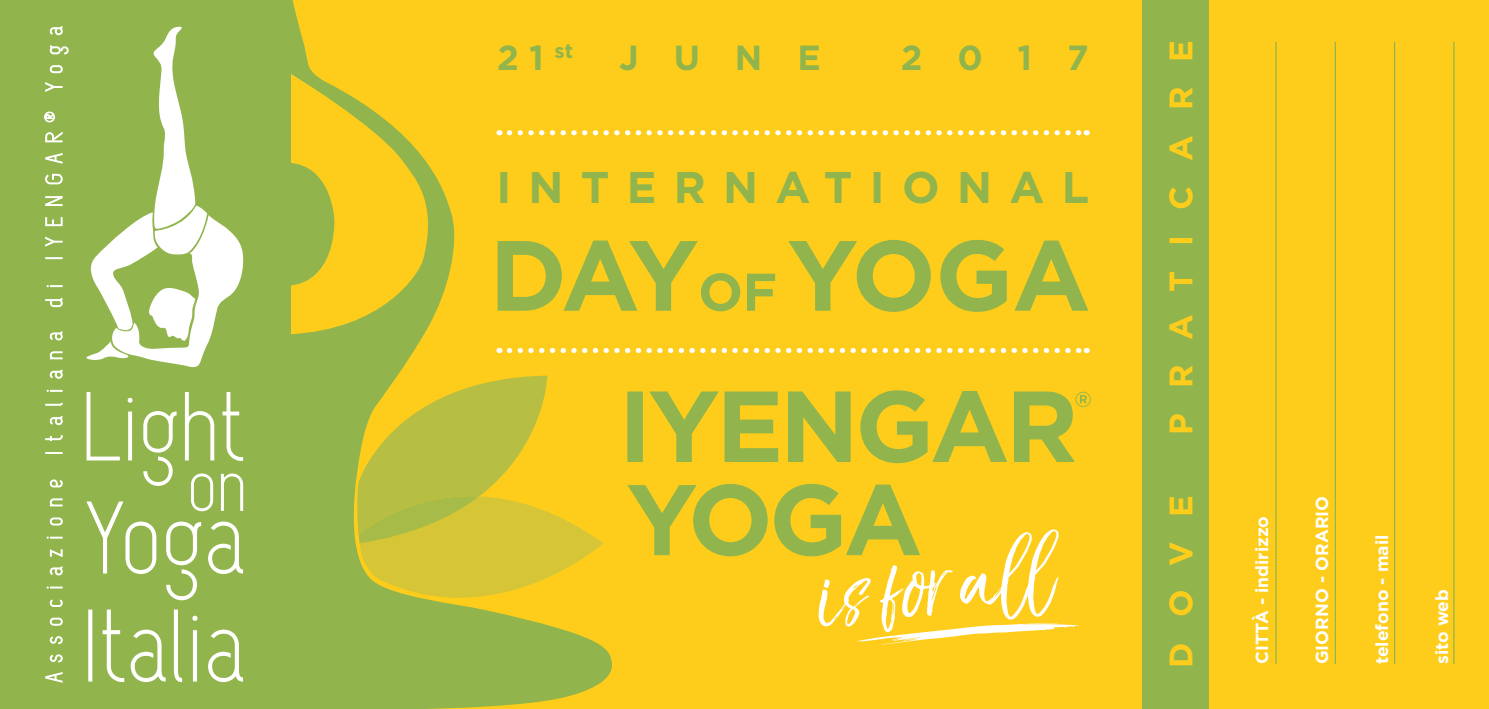
<style>
.page{position:relative;width:1489px;height:709px;background:#fff}
.page>*{position:absolute;margin:0;border:0;box-sizing:border-box;transform-origin:0 0}
.t1{font:700 99.5px "Gotham";letter-spacing:-.06em;color:#91b54c}
.t2{font:700 44.25px "Gotham";letter-spacing:.39em;color:#91b54c}
.t3{font:700 34.75px "Gotham";letter-spacing:1em;color:#91b54c}
.t4{font:700 32.5px "Gotham";letter-spacing:.77em;color:#fecd1b}
.t5{font:700 17.5px "Gotham";color:#fff}
.s1{font-size:52.75px}
</style>
<div class="page">
<div style="left:0;top:0;width:312px;height:709px;background:#91b54c"></div>
<div style="left:1135px;top:0;width:353px;height:709px;background:#91b54c"></div>
<div style="left:291px;top:0;width:850px;height:709px;background:#fecd1b"></div>
<div style="left:1209px;top:0;width:279px;height:709px;background:#fecd1b"></div>
<svg style="left:291px;top:0;width:321px;height:709px"></svg>
<svg style="left:86px;top:392px;width:157px;height:208px"></svg>
<svg style="left:88px;top:609px;width:155px;height:73px"></svg>
<svg style="left:86px;top:26px;width:158px;height:342px"></svg>
<svg style="left:44px;top:26px;width:25px;height:657px"></svg>
<hr style="left:1452px;top:42px;width:2px;height:622px;background:#91b54c">
<hr style="left:1393px;top:42px;width:1px;height:622px;background:#91b54c">
<hr style="left:1334px;top:42px;width:1px;height:622px;background:#91b54c">
<hr style="left:1275px;top:42px;width:1px;height:622px;background:#91b54c">
<svg style="left:509px;top:348px;width:571px;height:5px"></svg>
<svg style="left:509px;top:130px;width:571px;height:5px"></svg>
<svg style="left:627px;top:390px;width:463px;height:73px"></svg>
<svg style="left:627px;top:484px;width:451px;height:160px"></svg>
<h3 class="t3" style="left:497px;top:34px;width:78px">21 <sup>st</sup></h3>
<h3 class="t3" style="left:619px;top:34px;width:203px">JUNE</h3>
<h3 class="t3" style="left:900px;top:34px;width:189px">2017</h3>
<h2 class="t2" style="left:496px;top:157px;width:594px">INTERNATIONAL</h2>
<h1 class="t1" style="left:489px;top:209px;width:603px">DAY<span class="s1">OF</span> YOGA</h1>
<h3 class="t4" style="left:1159px;top:435px;width:397px;rotate:-90deg">PRATICARE</h3>
<h3 class="t4" style="left:1159px;top:667px;width:174px;rotate:-90deg">DOVE</h3>
<p class="t5" style="left:1250px;top:664px;width:150px;rotate:-90deg">CITTÀ - indirizzo</p>
<p class="t5" style="left:1310px;top:664px;width:170px;rotate:-90deg">GIORNO - ORARIO</p>
<p class="t5" style="left:1370px;top:664px;width:131px;rotate:-90deg">telefono - mail</p>
<p class="t5" style="left:1430px;top:664px;width:77px;rotate:-90deg">sito web</p>
</div>
